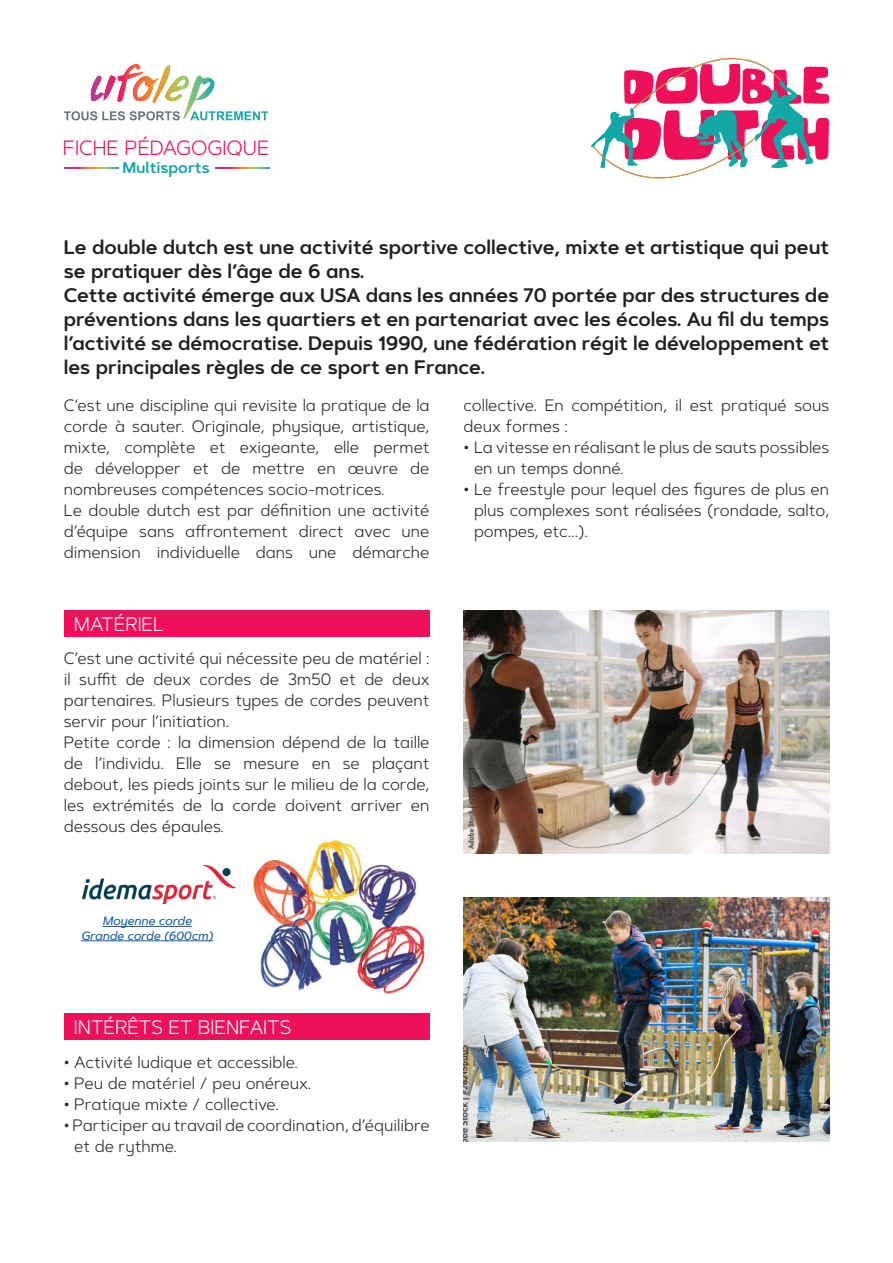
<style>
.page{position:relative;width:893px;height:1263px;background:#fff}
.page>*{position:absolute;margin:0;border:0;box-sizing:border-box;transform-origin:0 0}
.t1{font:300 20.55px "Artegra Sans";color:#ee1059}
.t2{font:600 19.5px/24px "Artegra Sans Alt";color:#231f20}
.t3{font:300 19.5px "Artegra Sans Alt";color:#fff}
.t4{font:300 16.5px/21px "Artegra Sans Alt";color:#231f20}
.t5{font:600 15.45px "Artegra Sans";color:#13a7a5}
.t6{font:italic 500 12px/14.4px "Artegra Sans Alt";color:#175d9e;text-align:center}
</style>
<div class="page">
<hr style="left:102px;top:926px;width:90px;height:1px;background:#175d9e">
<hr style="left:81px;top:940px;width:132px;height:1px;background:#175d9e">
<svg style="left:64px;top:64px;width:204px;height:56px"></svg>
<div style="left:64px;top:610px;width:365px;height:26px;background:#ee1059"></div>
<div style="left:64px;top:1014px;width:365px;height:26px;background:#ee1059"></div>
<img style="left:82px;top:866px;width:153px;height:38px">
<svg style="left:591px;top:58px;width:238px;height:121px"></svg>
<img style="left:252px;top:838px;width:173px;height:156px">
<img style="left:463px;top:610px;width:366px;height:244px">
<img style="left:463px;top:898px;width:366px;height:244px">
<p class="t1" style="left:63px;top:136px;width:208px">FICHE PÉDAGOGIQUE</p>
<p class="t5" style="left:122px;top:162px;width:89px">Multisports</p>
<p class="t2" style="left:64px;top:237px;width:767px">Le double dutch est une activité sportive collective, mixte et artistique qui peut se pratiquer dès l’âge de 6 ans.<br>Cette activité émerge aux USA dans les années 70 portée par des structures de préventions dans les quartiers et en partenariat avec les écoles. Au fil du temps l’activité se démocratise. Depuis 1990, une fédération régit le développement et les principales règles de ce sport en France.</p>
<p class="t4" style="left:64px;top:395px;width:367px">C’est une discipline qui revisite la pratique de la corde à sauter. Originale, physique, artistique, mixte, complète et exigeante, elle permet de développer et de mettre en œuvre de nombreuses compétences socio-motrices.<br>Le double dutch est par définition une activité d’équipe sans affrontement direct avec une dimension individuelle dans une démarche</p>
<p class="t4" style="left:463px;top:395px;width:367px">collective. En compétition, il est pratiqué sous deux formes :</p>
<p class="t4" style="left:474px;top:437px;width:357px;text-indent:-10px">• La vitesse en réalisant le plus de sauts possibles en un temps donné.</p>
<p class="t4" style="left:474px;top:479px;width:357px;text-align:justify;text-indent:-10px">• Le freestyle pour lequel des figures de plus en plus complexes sont réalisées (rondade, salto, pompes, etc...).</p>
<p class="t3" style="left:74px;top:613px;width:91px">MATÉRIEL</p>
<p class="t4" style="left:64px;top:648px;width:367px">C’est une activité qui nécessite peu de matériel : il suffit de deux cordes de 3m50 et de deux partenaires. Plusieurs types de cordes peuvent servir pour l’initiation.<br>Petite corde : la dimension dépend de la taille de l’individu. Elle se mesure en se plaçant debout, les pieds joints sur le milieu de la corde, les extrémités de la corde doivent arriver en dessous des épaules.</p>
<p class="t6" style="left:81px;top:915px;width:133px">Moyenne corde<br>Grande corde (600cm)</p>
<p class="t3" style="left:74px;top:1017px;width:219px">INTÉRÊTS ET BIENFAITS</p>
<p class="t4" style="left:64px;top:1052px;width:236px">• Activité ludique et accessible.</p>
<p class="t4" style="left:64px;top:1073px;width:249px">• Peu de matériel / peu onéreux.</p>
<p class="t4" style="left:64px;top:1094px;width:216px">• Pratique mixte / collective.</p>
<p class="t4" style="left:74px;top:1115px;width:357px;text-indent:-10px">• Participer au travail de coordination, d’équilibre et de rythme.</p>
</div>
